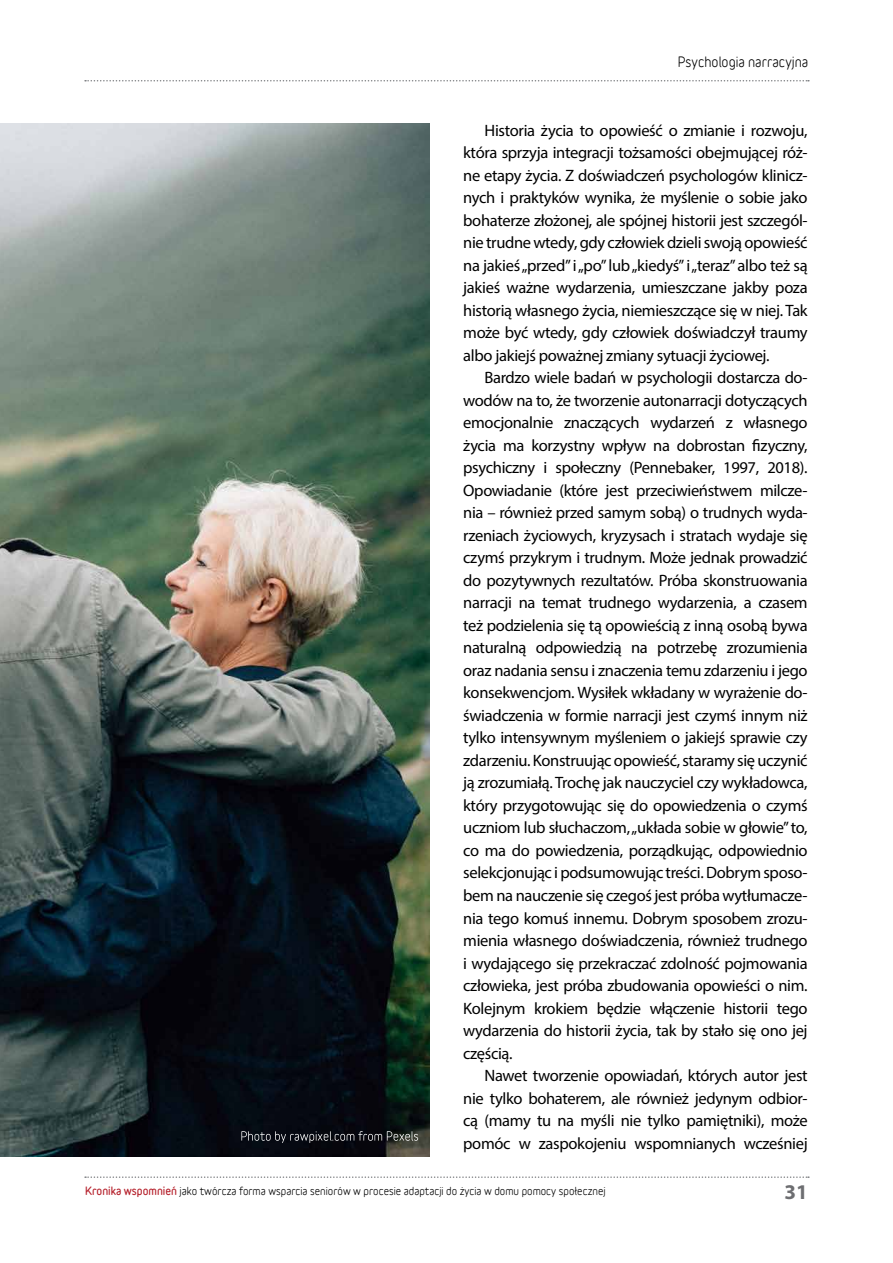
<style>
.page{position:relative;width:893px;height:1263px;background:#fff}
.page>*{position:absolute;margin:0;border:0;box-sizing:border-box;transform-origin:0 0}
.t1{font:700 21px "Myriad Pro";color:#6d6e71}
.t2{font:16.5px/22.5px "Myriad Pro";letter-spacing:-.02em;color:#000;text-align:justify}
.t3{font:700 13.5px "Variable";color:#000}
.t4{font:700 10.5px "Variable";color:#000}
.s1{font-family:"Variable Regular 4";font-weight:400;color:#b5202b}
</style>
<div class="page">
<svg style="left:85px;top:80px;width:724px;height:1px"></svg>
<svg style="left:85px;top:1176px;width:724px;height:2px"></svg>
<img style="left:0;top:123px;width:429px;height:1034px">
<svg style="left:241px;top:1131px;width:177px;height:12px;background:#303337"></svg>
<p class="t3" style="left:678px;top:51px;width:132px">Psychologia narracyjna</p>
<p class="t2" style="left:463px;top:119px;width:346px;text-indent:21px">Historia życia to opowieść o zmianie i rozwoju, która sprzyja integracji tożsamości obejmującej róż&shy;ne etapy życia. Z doświadczeń psychologów klinicz&shy;nych i praktyków wynika, że myślenie o sobie jako bohaterze złożonej, ale spójnej historii jest szczegól&shy;nie trudne wtedy, gdy człowiek dzieli swoją opowieść na jakieś „przed” i „po” lub „kiedyś” i „teraz” albo też są jakieś ważne wydarzenia, umieszczane jakby poza historią własnego życia, niemieszczące się w niej. Tak może być wtedy, gdy człowiek doświadczył traumy albo jakiejś poważnej zmiany sytuacji życiowej.</p>
<p class="t2" style="left:463px;top:366px;width:346px;text-indent:21px">Bardzo wiele badań w psychologii dostarcza do&shy;wodów na to, że tworzenie autonarracji dotyczących emocjonalnie znaczących wydarzeń z własnego życia ma korzystny wpływ na dobrostan fizyczny, psychiczny i społeczny (Pennebaker, 1997, 2018).<br>Opowiadanie (które jest przeciwieństwem milcze&shy;nia – również przed samym sobą) o trudnych wyda&shy;rzeniach życiowych, kryzysach i stratach wydaje się czymś przykrym i trudnym. Może jednak prowadzić do pozytywnych rezultatów. Próba skonstruowania narracji na temat trudnego wydarzenia, a czasem też podzielenia się tą opowieścią z inną osobą bywa naturalną odpowiedzią na potrzebę zrozumienia oraz nadania sensu i znaczenia temu zdarzeniu i jego konsekwencjom. Wysiłek wkładany w wyrażenie do&shy;świadczenia w formie narracji jest czymś innym niż tylko intensywnym myśleniem o jakiejś sprawie czy zdarzeniu. Konstruując opowieść, staramy się uczynić ją zrozumiałą. Trochę jak nauczyciel czy wykładowca, który przygotowując się do opowiedzenia o czymś uczniom lub słuchaczom, „układa sobie w głowie” to, co ma do powiedzenia, porządkując, odpowiednio selekcjonując i podsumowując treści. Dobrym sposo&shy;bem na nauczenie się czegoś jest próba wytłumacze&shy;nia tego komuś innemu. Dobrym sposobem zrozu&shy;mienia własnego doświadczenia, również trudnego i wydającego się przekraczać zdolność pojmowania człowieka, jest próba zbudowania opowieści o nim.<br>Kolejnym krokiem będzie włączenie historii tego wydarzenia do historii życia, tak by stało się ono jej częścią.</p>
<p class="t2" style="left:463px;top:1064px;width:346px;text-indent:21px">Nawet tworzenie opowiadań, których autor jest nie tylko bohaterem, ale również jedynym odbior&shy;cą (mamy tu na myśli nie tylko pamiętniki), może pomóc w zaspokojeniu wspomnianych wcześniej</p>
<p class="t4" style="left:85px;top:1182px;width:522px"><span class="s1">Kronika wspomnień</span> jako twórcza forma wsparcia seniorów w procesie adaptacji do życia w domu pomocy społecznej</p>
<p class="t1" style="left:785px;top:1178px;width:25px">31</p>
</div>
